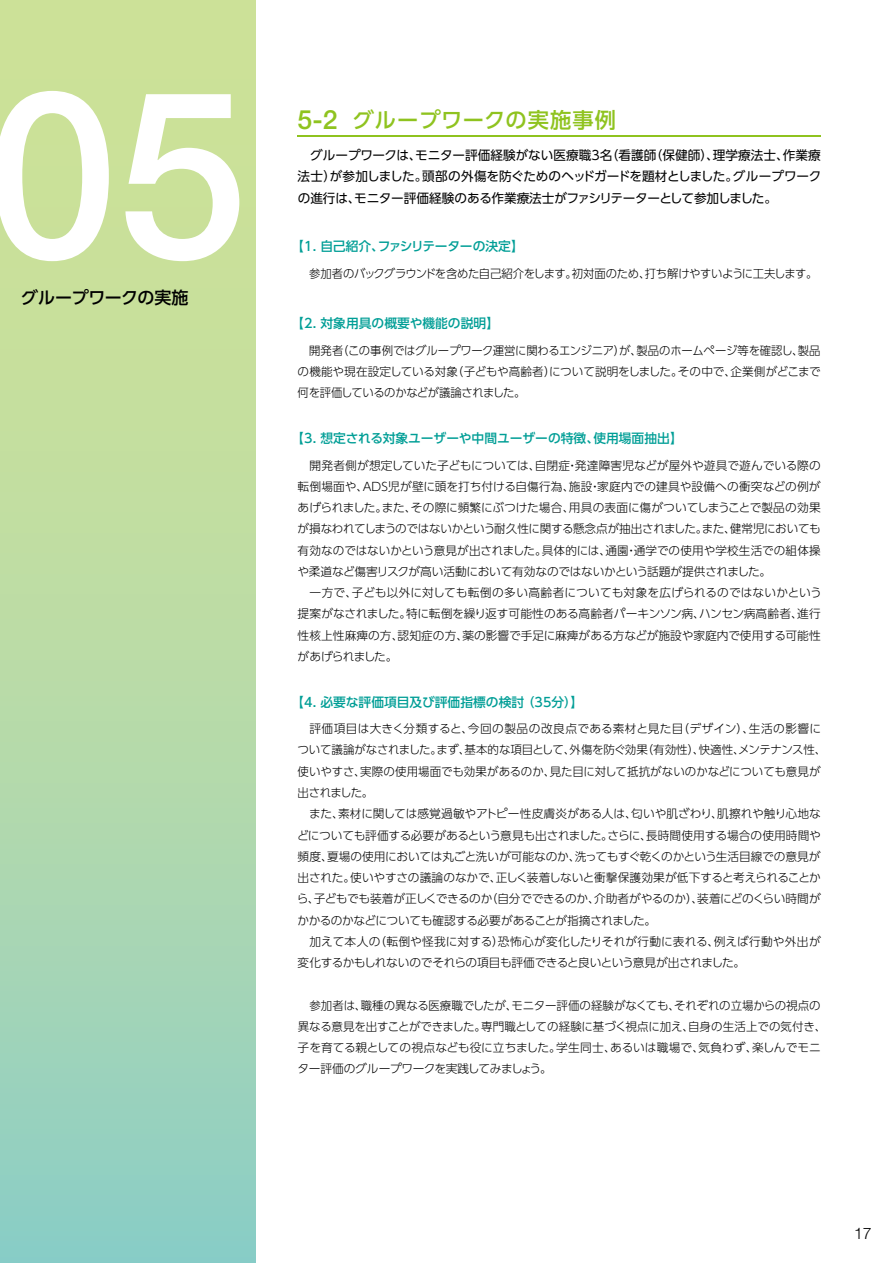
<style>
.page{position:relative;width:893px;height:1263px;background:#fff}
.page>*{position:absolute;margin:0;border:0;box-sizing:border-box;transform-origin:0 0}
.t1{font:500 233.85px "Helvetica Neue LT Std";color:#fff}
.t2{font:500 21.3px "UD Shin Go Pro";letter-spacing:.05em;color:#8fc31f}
.t3{font:500 16.95px "UD Shin Go Pro";letter-spacing:-.01em;color:#000}
.t4{font:300 15.9px "Helvetica Neue LT Std";color:#000}
.t5{font:12.75px/21.3px "UD Shin Go Pro";letter-spacing:-.02em;color:#000;text-align:justify}
.t6{font:500 12.75px "UD Shin Go Pro";color:#009e96}
.t7{font:500 12.75px "UD Shin Go Pro";letter-spacing:-.025em;color:#009e96}
.t8{font:300 11.7px/21.3px "UD Shin Go Pro";letter-spacing:-.01em;color:#000}
.t9{font:300 11.7px "UD Shin Go Pro";letter-spacing:-.03em;color:#000}
.s1{font-family:"Helvetica Neue LT Std";font-size:26.55px}
</style>
<div class="page">
<div style="left:0;top:0;width:255px;height:1263px;background:linear-gradient(to bottom,#d7e590,#94d0c1)"></div>
<hr style="left:298px;top:135px;width:523px;height:2px;background:#8fc31f">
<h1 class="t1" style="left:-13px;top:35px;width:262px">05</h1>
<h3 class="t3" style="left:21px;top:284px;width:169px">グループワークの実施</h3>
<h2 class="t2" style="left:298px;top:102px;width:320px"><span class="s1">5-2</span> グループワークの実施事例</h2>
<p class="t5" style="left:298px;top:144px;width:525px;text-indent:13px">グループワークは、モニター評価経験がない医療職3名（看護師（保健師）、理学療法士、作業療法士）が参加しました。頭部の外傷を防ぐためのヘッドガードを題材としました。グループワークの進行は、モニター評価経験のある作業療法士がファシリテーターとして参加しました。</p>
<p class="t7" style="left:291px;top:236px;width:234px">【1. 自己紹介、ファシリテーターの決定】</p>
<p class="t9" style="left:298px;top:264px;width:521px">　参加者のバックグラウンドを含めた自己紹介をします。初対面のため、打ち解けやすいように工夫します。</p>
<p class="t6" style="left:291px;top:313px;width:209px">【2. 対象用具の概要や機能の説明】</p>
<p class="t8" style="left:298px;top:339px;width:525px;text-align:justify">　開発者（この事例ではグループワーク運営に関わるエンジニア）が、製品のホームページ等を確認し、製品の機能や現在設定している対象（子どもや高齢者）について説明をしました。その中で、企業側がどこまで何を評価しているのかなどが議論されました。</p>
<p class="t6" style="left:291px;top:428px;width:393px">【3. 想定される対象ユーザーや中間ユーザーの特徴、使用場面抽出】</p>
<p class="t8" style="left:297px;top:454px;width:526px">　開発者側が想定していた子どもについては、自閉症・発達障害児などが屋外や遊具で遊んでいる際の転倒場面や、ADS児が壁に頭を打ち付ける自傷行為、施設・家庭内での建具や設備への衝突などの例があげられました。また、その際に頻繁にぶつけた場合、用具の表面に傷がついてしまうことで製品の効果が損なわれてしまうのではないかという耐久性に関する懸念点が抽出されました。また、健常児においても有効なのではないかという意見が出されました。具体的には、通園・通学での使用や学校生活での組体操や柔道など傷害リスクが高い活動において有効なのではないかという話題が提供されました。<br>　一方で、子ども以外に対しても転倒の多い高齢者についても対象を広げられるのではないかという提案がなされました。特に転倒を繰り返す可能性のある高齢者パーキンソン病、ハンセン病高齢者、進行性核上性麻痺の方、認知症の方、薬の影響で手足に麻痺がある方などが施設や家庭内で使用する可能性があげられました。</p>
<p class="t6" style="left:291px;top:691px;width:293px">【4. 必要な評価項目及び評価指標の検討 （35分）】</p>
<p class="t8" style="left:297px;top:718px;width:531px">　評価項目は大きく分類すると、今回の製品の改良点である素材と見た目（デザイン）、生活の影響について議論がなされました。まず、基本的な項目として、外傷を防ぐ効果（有効性）、快適性、メンテナンス性、使いやすさ、実際の使用場面でも効果があるのか、見た目に対して抵抗がないのかなどについても意見が出されました。<br>　また、素材に関しては感覚過敏やアトピー性皮膚炎がある人は、匂いや肌ざわり、肌擦れや触り心地などについても評価する必要があるという意見も出されました。さらに、長時間使用する場合の使用時間や頻度、夏場の使用においては丸ごと洗いが可能なのか、洗ってもすぐ乾くのかという生活目線での意見が出された。使いやすさの議論のなかで、正しく装着しないと衝撃保護効果が低下すると考えられることから、子どもでも装着が正しくできるのか（自分でできるのか、介助者がやるのか）、装着にどのくらい時間がかかるのかなどについても確認する必要があることが指摘されました。<br>　加えて本人の（転倒や怪我に対する）恐怖心が変化したりそれが行動に表れる、例えば行動や外出が変化するかもしれないのでそれらの項目も評価できると良いという意見が出されました。</p>
<p class="t8" style="left:297px;top:994px;width:531px;text-indent:12px">参加者は、職種の異なる医療職でしたが、モニター評価の経験がなくても、それぞれの立場からの視点の異なる意見を出すことができました。専門職としての経験に基づく視点に加え、自身の生活上での気付き、子を育てる親としての視点なども役に立ちました。学生同士、あるいは職場で、気負わず、楽しんでモニター評価のグループワークを実践してみましょう。</p>
<h3 class="t4" style="left:854px;top:1223px;width:19px">17</h3>
</div>
